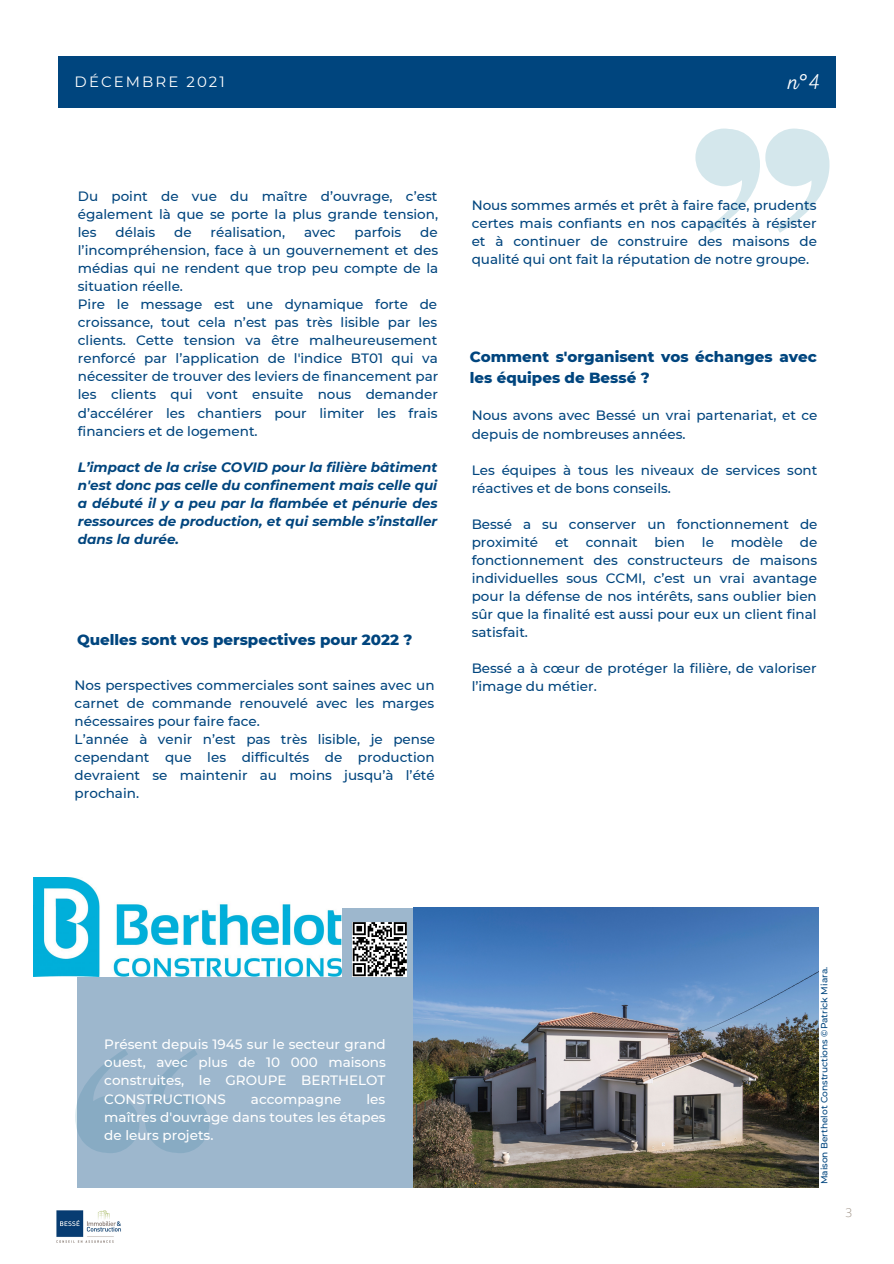
<style>
.page{position:relative;width:894px;height:1264px;background:#fff}
.page>*{position:absolute;margin:0;border:0;box-sizing:border-box;transform-origin:0 0}
.t1{font:22.95px "RTL Adam Script Thin";color:#fff}
.t2{font:800 15px/20.2px "Montserrat";color:#00457e}
.t3{font:14.85px "Lora";letter-spacing:.14em;color:#fff}
.t4{font:14.85px "Montserrat";letter-spacing:.14em;color:#fff}
.t5{font:500 13.5px/18px "Montserrat";color:#00457e;text-align:justify}
.t6{font:italic 700 13.5px/18px "Montserrat";color:#00457e;text-align:justify}
.t7{font:500 13.5px/18px "Montserrat";color:#fff;text-align:justify}
.t8{font:300 12px "Open Sans";color:#9f9387}
.t9{font:500 9px "Montserrat";color:#00457e}
</style>
<div class="page">
<div style="left:58px;top:56px;width:777px;height:51px;background:#00457e"></div>
<img style="left:56px;top:1210px;width:65px;height:33px">
<svg style="left:765px;top:128px;width:64px;height:105px"></svg>
<svg style="left:695px;top:128px;width:64px;height:105px"></svg>
<svg style="left:75px;top:1104px;width:2px;height:25px"></svg>
<svg style="left:77px;top:908px;width:336px;height:279px;fill:#9db7cd"></svg>
<svg style="left:352px;top:922px;width:54px;height:54px"></svg>
<img style="left:413px;top:907px;width:405px;height:280px">
<img style="left:34px;top:877px;width:307px;height:99px">
<p class="t3" style="left:75px;top:71px;width:160px">1 DÉCEMBRE 2020</p>
<p class="t3" style="left:791px;top:71px;width:28px">N°1</p>
<p class="t1" style="left:788px;top:68px;width:33px">n°4</p>
<p class="t4" style="left:75px;top:73px;width:152px">DÉCEMBRE 2021</p>
<p class="t5" style="left:78px;top:187px;width:361px">Du point de vue du maître d’ouvrage, c’est également là que se porte la plus grande tension, les</p>
<p class="t5" style="left:115px;top:223px;width:41px">délais</p>
<p class="t5" style="left:174px;top:223px;width:19px">de</p>
<p class="t5" style="left:210px;top:223px;width:76px">réalisation,</p>
<p class="t5" style="left:304px;top:223px;width:33px">avec</p>
<p class="t5" style="left:354px;top:223px;width:48px">parfois</p>
<p class="t5" style="left:78px;top:223px;width:362px;text-indent:342px">de l’incompréhension, face à un gouvernement et des médias qui ne rendent que trop peu compte de la situation réelle.</p>
<p class="t5" style="left:78px;top:295px;width:362px">Pire le message est une dynamique forte de croissance, tout cela n’est pas très lisible par les clients. Cette tension va être malheureusement renforcé par l’application de l'indice BT01 qui va nécessiter de trouver des leviers de financement par les clients qui vont ensuite nous demander d’accélérer les chantiers pour limiter les frais financiers et de logement.</p>
<p class="t6" style="left:78px;top:458px;width:361px">L’impact de la crise COVID pour la filière bâtiment n'est donc pas celle du confinement mais celle qui a débuté il y a peu par la flambée et pénurie des ressources de production, et qui semble s’installer dans la durée.</p>
<p class="t2" style="left:77px;top:629px;width:337px">Quelles sont vos perspectives pour 2022 ?</p>
<p class="t5" style="left:75px;top:676px;width:361px">Nos perspectives commerciales sont saines avec un carnet de commande renouvelé avec les marges nécessaires pour faire face.</p>
<p class="t5" style="left:75px;top:730px;width:362px">L’année à venir n’est pas très lisible, je pense cependant que les difficultés de production devraient se maintenir au moins jusqu’à l’été prochain.</p>
<p class="t5" style="left:471px;top:196px;width:347px">Nous sommes armés et prêt à faire face, prudents certes mais confiants en nos capacités à résister et à continuer de construire des maisons de qualité qui ont fait la réputation de notre groupe.</p>
<p class="t2" style="left:469px;top:347px;width:348px">Comment s'organisent vos échanges avec les équipes de Bessé ?</p>
<p class="t5" style="left:471px;top:406px;width:347px">Nous avons avec Bessé un vrai partenariat, et ce depuis de nombreuses années.</p>
<p class="t5" style="left:471px;top:460px;width:347px">Les équipes à tous les niveaux de services sont réactives et de bons conseils.</p>
<p class="t5" style="left:471px;top:515px;width:347px">Bessé a su conserver un fonctionnement de proximité et connait bien le modèle de fonctionnement des constructeurs de maisons individuelles sous CCMI, c’est un vrai avantage pour la défense de nos intérêts, sans oublier bien sûr que la finalité est aussi pour eux un client final satisfait.</p>
<p class="t5" style="left:471px;top:659px;width:346px">Bessé a à cœur de protéger la filière, de valoriser l’image du métier.</p>
<p class="t7" style="left:104px;top:1035px;width:283px">Présent depuis 1945 sur le secteur grand ouest, avec plus de 10 000 maisons construites, le GROUPE BERTHELOT CONSTRUCTIONS</p>
<p class="t7" style="left:104px;top:1089px;width:283px;text-indent:262px">les maîtres d'ouvrage dans toutes les étapes de leurs projets.</p>
<p class="t7" style="left:251px;top:1089px;width:92px">accompagne</p>
<p class="t9" style="left:818px;top:1184px;width:219px;rotate:-90deg">Maison Berthelot Constructions ©Patrick Miara.</p>
<p class="t8" style="left:845px;top:1203px;width:8px">3</p>
</div>
